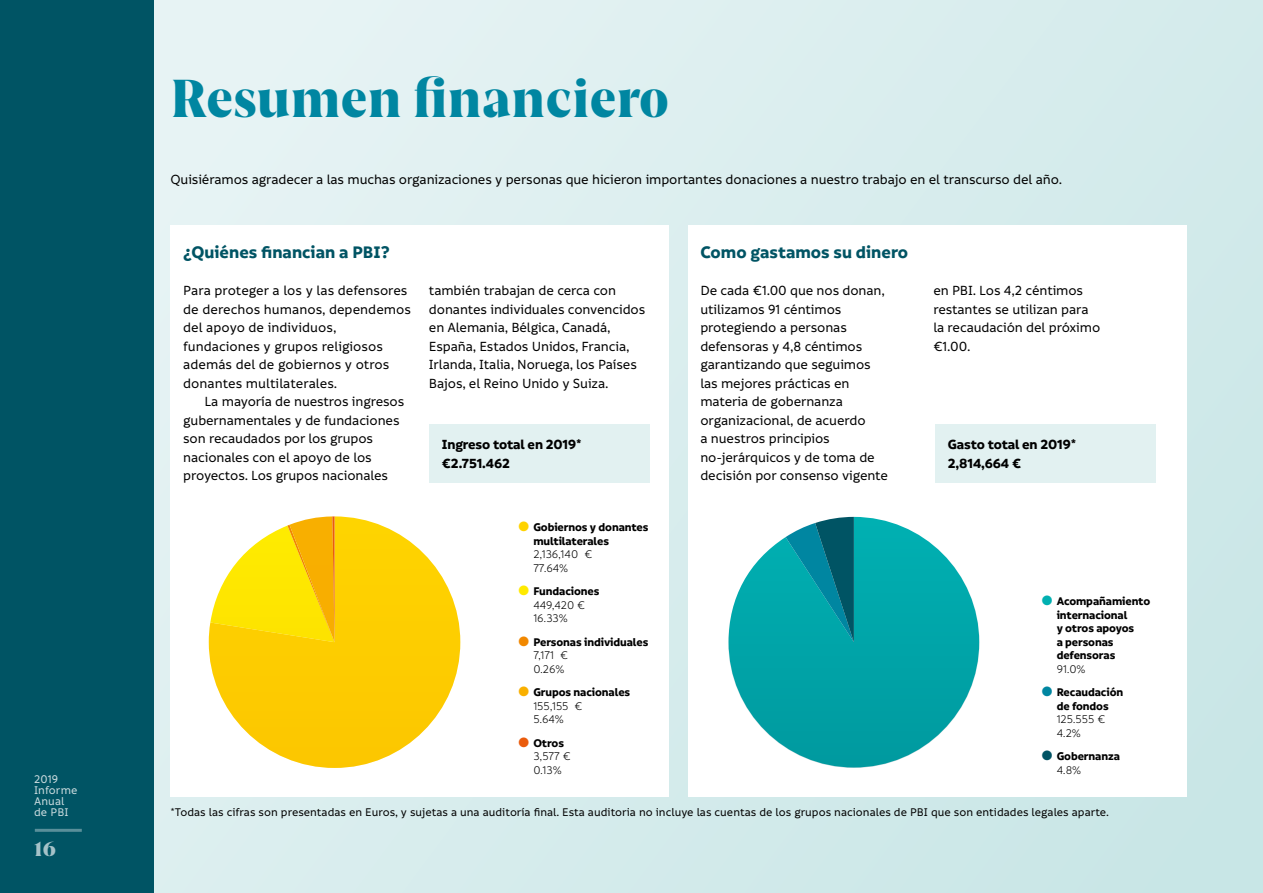
<style>
.page{position:relative;width:1263px;height:893px;background:#fff}
.page>*{position:absolute;margin:0;border:0;box-sizing:border-box;transform-origin:0 0}
.t1{font:900 51px "Joane";letter-spacing:.01em;color:#0086a1;scale:.95 1}
.t2{font:900 19.5px "Joane";color:#fff}
.t3{font:700 18px "Informative";color:#005464}
.t4{font:500 14.25px/18.5px "Informative";letter-spacing:-.01em;color:#000}
.t5{font:700 14.25px/18.5px "Informative";letter-spacing:-.01em;color:#000}
.t6{font:700 12px/13.5px "Informative";letter-spacing:-.01em;color:#000}
.t7{font:500 12px "Informative";color:#000}
.t8{font:12px/13.5px "Informative";letter-spacing:-.01em;color:#000}
.t9{font:500 12px/11.2px "Informative";letter-spacing:.01em;color:#fff}
.s1{color:#ffd300}
.s2{color:#ffea00}
.s3{font-weight:700}
.s4{color:#f18800}
.s5{font-weight:400}
.s6{color:#f9b000}
.s7{color:#ea5b0c}
.s8{color:#01b0b1}
.s9{color:#0086a1}
.s10{color:#005364}
</style>
<div class="page">
<div style="left:153px;top:0;width:1110px;height:893px;background:linear-gradient(to right,#e5f2f3,#cee8e9)"></div>
<div style="left:0;top:0;width:153px;height:893px;background:#005464"></div>
<div style="left:170px;top:225px;width:499px;height:572px;background:#fff"></div>
<div style="left:688px;top:225px;width:498px;height:572px;background:#fff"></div>
<div style="left:429px;top:424px;width:220px;height:59px;background:#e2f1f1"></div>
<div style="left:935px;top:424px;width:220px;height:59px;background:#e2f1f1"></div>
<svg style="left:210px;top:517px;width:105px;height:105px"></svg>
<svg style="left:209px;top:516px;width:251px;height:252px"></svg>
<div style="left:728px;top:516px;width:252px;height:252px;background:#00a3a7;border-radius:126px"></div>
<svg style="left:786px;top:517px;width:68px;height:125px"></svg>
<hr style="left:35px;top:829px;width:47px;height:3px;background:#fff">
<p class="t9" style="left:34px;top:773px;width:45px">2019<br>Informe<br>Anual de PBI</p>
<h2 class="t2" style="left:34px;top:835px;width:24px">16</h2>
<h1 class="t1" style="left:170px;top:62px;width:526px">Resumen financiero</h1>
<p class="t4" style="left:170px;top:171px;width:893px">Quisiéramos agradecer a las muchas organizaciones y personas que hicieron importantes donaciones a nuestro trabajo en el transcurso del año.</p>
<p class="t3" style="left:183px;top:242px;width:208px">¿Quiénes financian a PBI?</p>
<p class="t3" style="left:700px;top:242px;width:209px">Como gastamos su dinero</p>
<p class="t4" style="left:183px;top:282px;width:229px">Para proteger a los y las defensores de derechos humanos, dependemos del apoyo de individuos, fundaciones y grupos religiosos además del de gobiernos y otros donantes multilaterales.</p>
<p class="t4" style="left:183px;top:393px;width:223px;text-indent:21px">La mayoría de nuestros ingresos gubernamentales y de fundaciones son recaudados por los grupos nacionales con el apoyo de los proyectos. Los grupos nacionales</p>
<p class="t4" style="left:700px;top:282px;width:189px">De cada €1.00 que nos donan, utilizamos 91 céntimos protegiendo a personas defensoras y 4,8 céntimos garantizando que seguimos las mejores prácticas en materia de gobernanza organizacional, de acuerdo<br>a nuestros principios no-jerárquicos y de toma de decisión por consenso vigente</p>
<p class="t4" style="left:933px;top:282px;width:168px">en PBI. Los 4,2 céntimos restantes se utilizan para la recaudación del próximo €1.00.</p>
<p class="t4" style="left:429px;top:282px;width:218px">también trabajan de cerca con donantes individuales convencidos en Alemania, Bélgica, Canadá, España, Estados Unidos, Francia, Irlanda, Italia, Noruega, los Países Bajos, el Reino Unido y Suiza.</p>
<p class="t5" style="left:442px;top:436px;width:141px">Ingreso total en 2019* €2.751.462</p>
<p class="t5" style="left:948px;top:436px;width:130px">Gasto total en 2019*<br>2,814,664 €</p>
<p class="t6" style="left:533px;top:521px;width:117px;text-indent:-15px"><span class="s1">●</span> Gobiernos y donantes multilaterales</p>
<p class="t8" style="left:533px;top:548px;width:61px">2,136,140 €<br>77.64%</p>
<p class="t8" style="left:533px;top:585px;width:68px;text-indent:-15px"><span class="s2">●</span> <span class="s3">Fundaciones<br></span>449,420 €<br>16.33%</p>
<p class="t6" style="left:533px;top:636px;width:116px;text-indent:-15px"><span class="s4">●</span> Personas individuales<br><span class="s5">7,171 €<br>0.26%</span></p>
<p class="t6" style="left:533px;top:686px;width:98px;text-indent:-15px"><span class="s6">●</span> Grupos nacionales<br><span class="s5">155,155 €<br>5.64%</span></p>
<p class="t8" style="left:533px;top:737px;width:39px;text-indent:-15px"><span class="s7">●</span> <span class="s3">Otros<br></span>3,577 €<br>0.13%</p>
<p class="t6" style="left:1057px;top:595px;width:95px;text-indent:-15px"><span class="s8">●</span> Acompañamiento internacional<br>y otros apoyos<br>a personas defensoras</p>
<p class="t8" style="left:1057px;top:663px;width:30px">91.0%</p>
<p class="t6" style="left:1042px;top:686px;width:83px;text-align:center"><span class="s9">●</span> Recaudación de fondos</p>
<p class="t8" style="left:1057px;top:713px;width:50px">125.555 €<br>4.2%</p>
<p class="t6" style="left:1057px;top:750px;width:65px;text-indent:-15px"><span class="s10">●</span> Gobernanza<br><span class="s5">4.8%</span></p>
<p class="t7" style="left:170px;top:806px;width:940px">*Todas las cifras son presentadas en Euros, y sujetas a una auditoría final. Esta auditoria no incluye las cuentas de los grupos nacionales de PBI que son entidades legales aparte.</p>
</div>
